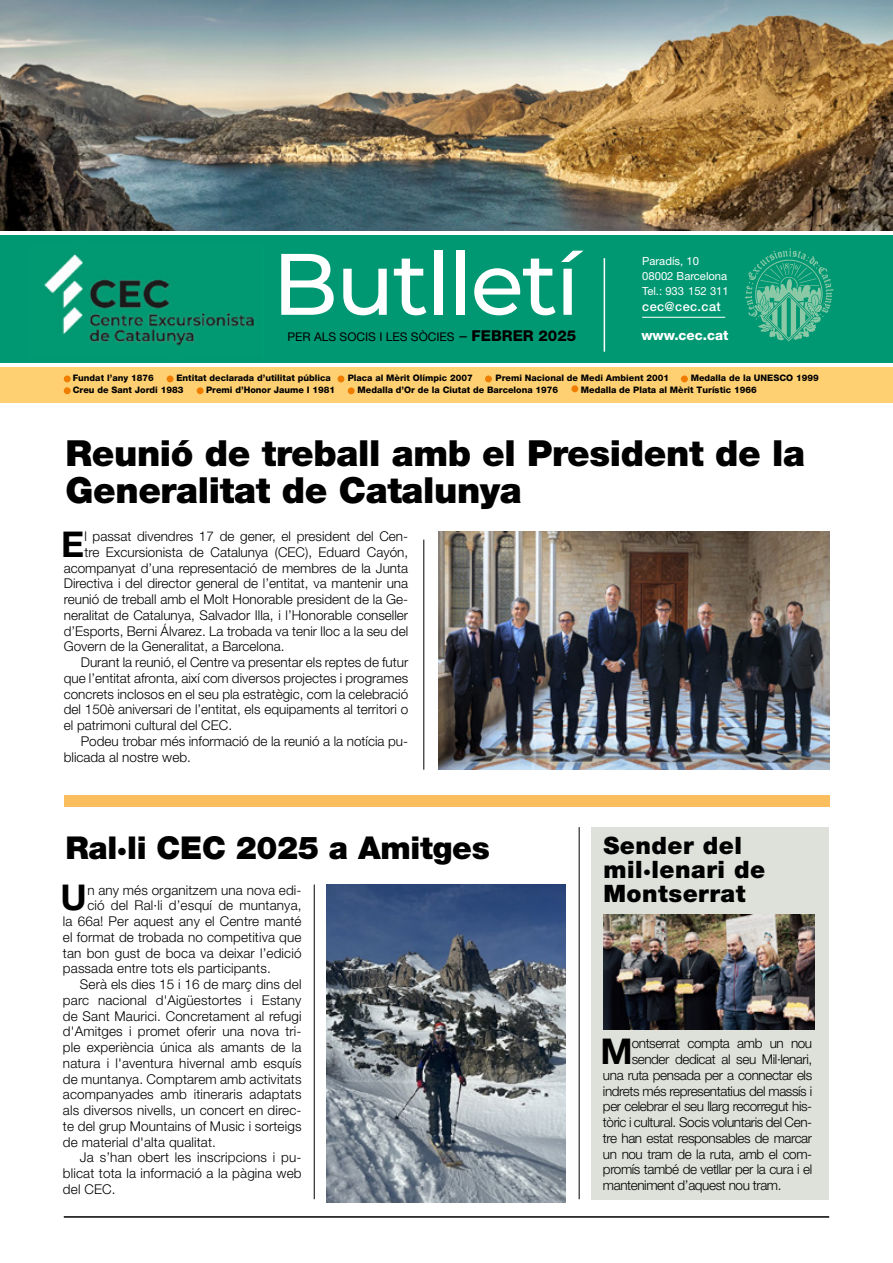
<style>
.page{position:relative;width:893px;height:1263px;background:#fff}
.page>*{position:absolute;margin:0;border:0;box-sizing:border-box;transform-origin:0 0}
.t1{font:500 87px "Montserrat";letter-spacing:-.025em;color:#fff}
.TITULARS_2{font:900 36px/37.5px "Helvetica Neue LT Std";letter-spacing:-.01em;color:#000}
.Cos_notícies_1{font:700 35.55px "Helvetica Neue LT Std";color:#000}
.TITULARS_2-2{font:900 31.5px "Helvetica Neue LT Std";letter-spacing:-.01em;color:#000}
.TITULARS_2-3{font:900 24px/24px "Helvetica Neue LT Std";letter-spacing:.02em;color:#000}
.Cos_notícies_1-2{font:300 13.5px/15.8px "Helvetica Neue LT Std";color:#000;text-align:justify}
.Cos_notícies_1-3{font:300 13.5px "Helvetica Neue LT Std";letter-spacing:-.03em;color:#000}
.t2{font:800 13.5px "Helvetica Neue LT Std";color:#fff}
.t3{font:500 12.75px "Helvetica Neue LT Std";letter-spacing:.03em;color:#fff}
.t4{font:12px "Helvetica Neue LT Std";color:#000}
.t5{font:11.25px/15px "Helvetica Neue LT Std";color:#fff}
.t6{font:800 9px "Helvetica Neue LT Std";color:#000}
.s1{font-size:15px}
.s2{font-weight:800;font-size:15px}
</style>
<div class="page">
<div style="left:0;top:367px;width:893px;height:36px;background:#fed072"></div>
<div style="left:0;top:235px;width:893px;height:128px;background:#009872"></div>
<hr style="left:604px;top:258px;width:1px;height:94px;background:#fff">
<hr style="left:642px;top:317px;width:83px;height:1px;background:#fff">
<div style="left:64px;top:375px;width:7px;height:7px;background:#ef7d00;border-radius:50%"></div>
<div style="left:167px;top:375px;width:7px;height:7px;background:#ef7d00;border-radius:50%"></div>
<div style="left:338px;top:375px;width:6px;height:7px;background:#ef7d00;border-radius:50%"></div>
<div style="left:485px;top:375px;width:7px;height:7px;background:#ef7d00;border-radius:50%"></div>
<div style="left:681px;top:375px;width:7px;height:7px;background:#ef7d00;border-radius:50%"></div>
<div style="left:571px;top:385px;width:7px;height:7px;background:#ef7d00;border-radius:50%"></div>
<div style="left:348px;top:387px;width:7px;height:7px;background:#ef7d00;border-radius:50%"></div>
<div style="left:197px;top:387px;width:7px;height:7px;background:#ef7d00;border-radius:50%"></div>
<div style="left:64px;top:387px;width:7px;height:7px;background:#ef7d00;border-radius:50%"></div>
<hr style="left:64px;top:1216px;width:765px;height:2px;background:#000">
<img style="left:744px;top:248px;width:90px;height:94px">
<img style="left:0;top:0;width:893px;height:231px">
<img style="left:44px;top:254px;width:210px;height:92px">
<div style="left:592px;top:827px;width:237px;height:372px;background:#dde1da"></div>
<div style="left:64px;top:795px;width:765px;height:12px;background:#fbbe5e"></div>
<hr style="left:579px;top:827px;width:1px;height:372px;background:#000">
<hr style="left:424px;top:540px;width:1px;height:230px;background:#000">
<hr style="left:314px;top:884px;width:1px;height:315px;background:#000">
<img style="left:439px;top:531px;width:390px;height:239px">
<img style="left:603px;top:914px;width:211px;height:115px">
<img style="left:326px;top:884px;width:240px;height:318px">
<h1 class="t1" style="left:272px;top:223px;width:309px">Butlletí</h1>
<p class="t5" style="left:642px;top:253px;width:88px">Paradís, 10<br>08002 Barcelona<br>Tel.: 933 152 311</p>
<p class="t3" style="left:642px;top:299px;width:80px">cec@cec.cat</p>
<p class="t2" style="left:641px;top:327px;width:89px">www.cec.cat</p>
<p class="t4" style="left:287px;top:330px;width:290px">PER ALS SOCIS I LES SÒCIES <span class="s1">–</span> <span class="s2">FEBRER 2025</span></p>
<p class="t6" style="left:73px;top:373px;width:82px">Fundat l’any 1876</p>
<p class="t6" style="left:176px;top:373px;width:156px">Entitat declarada d’utilitat pública</p>
<p class="t6" style="left:348px;top:373px;width:127px">Placa al Mèrit Olímpic 2007</p>
<p class="t6" style="left:495px;top:373px;width:175px">Premi Nacional de Medi Ambient 2001</p>
<p class="t6" style="left:691px;top:373px;width:130px">Medalla de la UNESCO 1999</p>
<p class="t6" style="left:73px;top:385px;width:112px">Creu de Sant Jordi 1983</p>
<p class="t6" style="left:206px;top:385px;width:131px">Premi d’Honor Jaume I 1981</p>
<p class="t6" style="left:358px;top:385px;width:202px">Medalla d’Or de la Ciutat de Barcelona 1976</p>
<p class="t6" style="left:581px;top:385px;width:177px">Medalla de Plata al Mèrit Turístic 1966</p>
<p class="TITULARS_2" style="left:65px;top:434px;width:741px">Reunió de treball amb el President de la<br>Generalitat de Catalunya</p>
<p class="Cos_notícies_1" style="left:61px;top:522px;width:25px">E</p>
<p class="Cos_notícies_1-2" style="left:84px;top:528px;width:325px">l passat divendres 17 de gener, el president del Cen-</p>
<p class="Cos_notícies_1-2" style="left:84px;top:544px;width:325px">tre Excursionista de Catalunya (CEC), Eduard Cayón,</p>
<p class="Cos_notícies_1-2" style="left:64px;top:560px;width:346px">acompanyat d’una representació de membres de la Junta</p>
<p class="Cos_notícies_1-2" style="left:64px;top:575px;width:346px">Directiva i del director general de l’entitat, va mantenir una</p>
<p class="Cos_notícies_1-2" style="left:64px;top:591px;width:346px">reunió de treball amb el Molt Honorable president de la Ge-</p>
<p class="Cos_notícies_1-2" style="left:64px;top:607px;width:346px">neralitat de Catalunya, Salvador Illa, i l’Honorable conseller</p>
<p class="Cos_notícies_1-2" style="left:64px;top:623px;width:346px">d’Esports, Berni Álvarez. La trobada va tenir lloc a la seu del</p>
<p class="Cos_notícies_1-2" style="left:64px;top:638px;width:222px">Govern de la Generalitat, a Barcelona.</p>
<p class="Cos_notícies_1-2" style="left:64px;top:654px;width:346px;text-indent:17px">Durant la reunió, el Centre va presentar els reptes de futur que l’entitat afronta, així com diversos projectes i programes concrets inclosos en el seu pla estratègic, com la celebració del 150è aniversari de l’entitat, els equipaments al territori o el patrimoni cultural del CEC.</p>
<p class="Cos_notícies_1-2" style="left:64px;top:733px;width:346px;text-indent:17px">Podeu trobar més informació de la reunió a la notícia pu&shy;blicada al nostre web.</p>
<p class="TITULARS_2-2" style="left:65px;top:829px;width:426px">Ral·li CEC 2025 a Amitges</p>
<p class="TITULARS_2-3" style="left:603px;top:833px;width:163px">Sender del mil·lenari de<br>Montserrat</p>
<p class="Cos_notícies_1" style="left:61px;top:876px;width:28px">U</p>
<p class="Cos_notícies_1-2" style="left:87px;top:882px;width:216px">n any més organitzem una nova edi-</p>
<p class="Cos_notícies_1-2" style="left:87px;top:897px;width:216px">ció del Ral·li d’esquí de muntanya,</p>
<p class="Cos_notícies_1-2" style="left:63px;top:913px;width:240px">la 66a! Per aquest any el Centre manté</p>
<p class="Cos_notícies_1-2" style="left:63px;top:929px;width:240px">el format de trobada no competitiva que</p>
<p class="Cos_notícies_1-2" style="left:63px;top:945px;width:240px">tan bon gust de boca va deixar l’edició</p>
<p class="Cos_notícies_1-2" style="left:63px;top:960px;width:209px">passada entre tots els participants.</p>
<p class="Cos_notícies_1-2" style="left:63px;top:976px;width:240px;text-indent:17px">Serà els dies 15 i 16 de març dins del parc nacional d'Aigüestortes i Estany de Sant Maurici. Concretament al refugi d'Amitges i promet oferir una nova tri&shy;ple experiència única als amants de la natura i l'aventura hivernal amb esquís de muntanya. Comptarem amb activitats acompanyades amb itineraris adaptats als diversos nivells, un concert en direc&shy;te del grup Mountains of Music i sorteigs de material d'alta qualitat.</p>
<p class="Cos_notícies_1-2" style="left:63px;top:1149px;width:240px;text-indent:17px">Ja s’han obert les inscripcions i pu&shy;blicat tota la informació a la pàgina web del CEC.</p>
<p class="Cos_notícies_1" style="left:600px;top:1029px;width:34px">M</p>
<p class="Cos_notícies_1-3" style="left:632px;top:1035px;width:182px">ontserrat compta amb un nou</p>
<p class="Cos_notícies_1-3" style="left:632px;top:1051px;width:182px">sender dedicat al seu Mil·lenari,</p>
<p class="Cos_notícies_1-3" style="left:603px;top:1067px;width:211px">una ruta pensada per a connectar els</p>
<p class="Cos_notícies_1-3" style="left:603px;top:1082px;width:211px">indrets més representatius del massís i</p>
<p class="Cos_notícies_1-3" style="left:603px;top:1098px;width:211px">per celebrar el seu llarg recorregut his-</p>
<p class="Cos_notícies_1-3" style="left:603px;top:1114px;width:211px">tòric i cultural. Socis voluntaris del Cen-</p>
<p class="Cos_notícies_1-3" style="left:603px;top:1130px;width:211px">tre han estat responsables de marcar</p>
<p class="Cos_notícies_1-3" style="left:603px;top:1145px;width:211px">un nou tram de la ruta, amb el com-</p>
<p class="Cos_notícies_1-3" style="left:603px;top:1161px;width:211px">promís també de vetllar per la cura i el</p>
<p class="Cos_notícies_1-3" style="left:603px;top:1177px;width:180px">manteniment d’aquest nou tram.</p>
</div>
